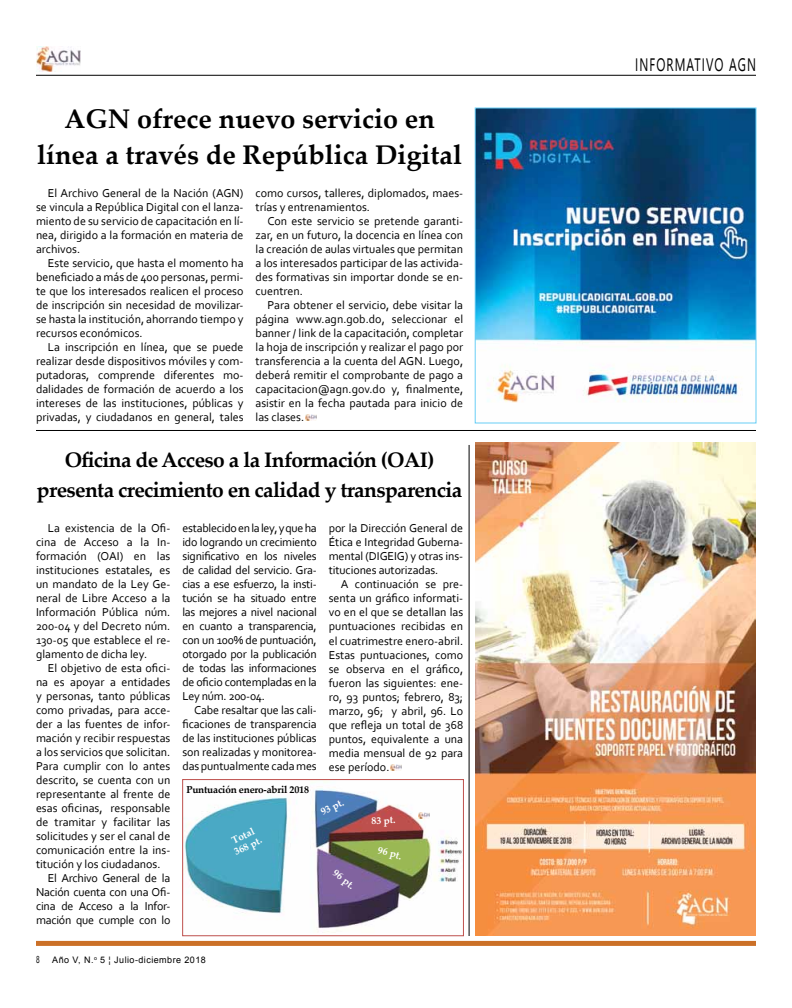
<style>
.page{position:relative;width:792px;height:1008px;background:#fff}
.page>*{position:absolute;margin:0;border:0;box-sizing:border-box;transform-origin:0 0}
.t1{font:700 27px/36px "Palatino Linotype";color:#000;text-align:center}
.t2{font:700 21px/30px "Palatino Linotype";letter-spacing:-.03em;color:#000;text-align:center}
.t3{font:18px "Segoe UI";letter-spacing:.09em;color:#000;scale:.67 1}
.t4{font:12px/14px "Corbel";color:#000;text-align:justify}
.t5{font:12px "Corbel";letter-spacing:-.02em;color:#000}
.t6{font:700 10px/11px "Palatino Linotype";color:#fff}
.t7{font:700 10px "Palatino Linotype";letter-spacing:-.02em;color:#000}
.t8{font:10px "Segoe UI";color:#000;scale:.67 1}
.t9{font:9px "Arial";letter-spacing:.05em;color:#000}
</style>
<div class="page">
<hr style="left:36px;top:75px;width:720px;height:1px;background:#000">
<img style="left:36px;top:47px;width:45px;height:24px">
<div style="left:36px;top:941px;width:720px;height:5px;background:#cb7027"></div>
<img style="left:184px;top:781px;width:278px;height:152px">
<div style="left:182px;top:779px;width:282px;height:157px;border:1px solid #be504d"></div>
<img style="left:477px;top:110px;width:277px;height:293px">
<div style="left:475px;top:108px;width:281px;height:315px;border:1px solid #67cef6"></div>
<hr style="left:36px;top:430px;width:720px;height:1px;background:#000">
<hr style="left:469px;top:445px;width:1px;height:491px;background:#000">
<img style="left:475px;top:442px;width:281px;height:494px">
<svg style="left:306px;top:415px;width:11px;height:6px"></svg>
<svg style="left:419px;top:812px;width:11px;height:6px"></svg>
<svg style="left:390px;top:765px;width:11px;height:6px"></svg>
<h1 class="t1" style="left:37px;top:100px;width:426px">AGN ofrece nuevo servicio en línea a través de República Digital</h1>
<p class="t4" style="left:36px;top:186px;width:209px;text-indent:12px">El Archivo General de la Nación (AGN) se vincula a República Digital con el lanza&shy;miento de su servicio de capacitación en lí&shy;nea, dirigido a la formación en materia de archivos.</p>
<p class="t4" style="left:36px;top:256px;width:209px;text-indent:12px">Este servicio, que hasta el momento ha beneficiado a más de 400 personas, permi&shy;te que los interesados realicen el proceso de inscripción sin necesidad de movilizar&shy;se hasta la institución, ahorrando tiempo y recursos económicos.</p>
<p class="t4" style="left:36px;top:340px;width:209px;text-indent:12px">La inscripción en línea, que se puede realizar desde dispositivos móviles y com&shy;putadoras, comprende diferentes mo&shy;dalidades de formación de acuerdo a los intereses de las instituciones, públicas y privadas, y ciudadanos en general, tales</p>
<p class="t4" style="left:256px;top:186px;width:209px">como cursos, talleres, diplomados, maes&shy;trías y entrenamientos.</p>
<p class="t4" style="left:256px;top:214px;width:209px;text-indent:12px">Con este servicio se pretende garanti&shy;zar, en un futuro, la docencia en línea con la creación de aulas virtuales que permitan a los interesados participar de las activida&shy;des formativas sin importar donde se en&shy;cuentren.</p>
<p class="t4" style="left:256px;top:298px;width:209px;text-indent:12px">Para obtener el servicio, debe visitar la página www.agn.gob.do, seleccionar el banner / link de la capacitación, completar la hoja de inscripción y realizar el pago por transferencia a la cuenta del AGN. Luego, deberá remitir el comprobante de pago a capacitacion@agn.gov.do y, finalmente, asistir en la fecha pautada para inicio de las clases.</p>
<h2 class="t2" style="left:37px;top:444px;width:427px">Oficina de Acceso a la Información (OAI) presenta crecimiento en calidad y transparencia</h2>
<p class="t4" style="left:36px;top:521px;width:136px;text-indent:12px">La existencia de la Ofi&shy;cina de Acceso a la In&shy;formación (OAI) en las instituciones estatales, es un mandato de la Ley Ge&shy;neral de Libre Acceso a la Información Pública núm.<br>200-04 y del Decreto núm.<br>130-05 que establece el re&shy;glamento de dicha ley.</p>
<p class="t4" style="left:48px;top:661px;width:124px">El objetivo de esta ofici-</p>
<p class="t4" style="left:36px;top:675px;width:136px">na es apoyar a entidades</p>
<p class="t4" style="left:36px;top:689px;width:136px">y personas, tanto públicas</p>
<p class="t4" style="left:36px;top:703px;width:136px">como privadas, para acce-</p>
<p class="t4" style="left:36px;top:717px;width:136px">der a las fuentes de infor-</p>
<p class="t4" style="left:36px;top:731px;width:136px">mación y recibir respuestas</p>
<p class="t4" style="left:36px;top:745px;width:136px">a los servicios que solicitan.</p>
<p class="t4" style="left:36px;top:759px;width:136px">Para cumplir con lo antes</p>
<p class="t4" style="left:36px;top:773px;width:136px">descrito, se cuenta con un</p>
<p class="t4" style="left:36px;top:787px;width:136px">representante al frente de</p>
<p class="t4" style="left:36px;top:801px;width:136px">esas oficinas, responsable</p>
<p class="t4" style="left:36px;top:815px;width:136px">de tramitar y facilitar las</p>
<p class="t4" style="left:36px;top:829px;width:136px">solicitudes y ser el canal de</p>
<p class="t4" style="left:36px;top:843px;width:136px">comunicación entre la ins-</p>
<p class="t4" style="left:36px;top:857px;width:126px">titución y los ciudadanos.</p>
<p class="t5" style="left:48px;top:871px;width:124px">El Archivo General de la</p>
<p class="t5" style="left:36px;top:885px;width:136px">Nación cuenta con una Ofi-</p>
<p class="t5" style="left:36px;top:899px;width:136px">cina de Acceso a la Infor-</p>
<p class="t5" style="left:36px;top:913px;width:136px">mación que cumple con lo</p>
<p class="t4" style="left:182px;top:521px;width:136px">establecido en la ley, y que ha ido logrando un crecimiento significativo en los niveles de calidad del servicio. Gra&shy;cias a ese esfuerzo, la insti&shy;tución se ha situado entre las mejores a nivel nacional en cuanto a transparencia, con un 100% de puntuación, otorgado por la publicación de todas las informaciones de oficio contempladas en la Ley núm. 200-04.</p>
<p class="t4" style="left:182px;top:703px;width:136px;text-indent:12px">Cabe resaltar que las cali&shy;ficaciones de transparencia de las instituciones públicas son realizadas y monitorea&shy;das puntualmente cada mes</p>
<p class="t7" style="left:186px;top:782px;width:124px">Puntuación enero-abril 2018</p>
<p class="t4" style="left:329px;top:521px;width:136px">por la Dirección General de Ética e Integridad Guberna&shy;mental (DIGEIG) y otras ins&shy;tituciones autorizadas.</p>
<p class="t4" style="left:329px;top:577px;width:136px;text-indent:12px">A continuación se pre&shy;senta un gráfico informati&shy;vo en el que se detallan las puntuaciones recibidas en el cuatrimestre enero-abril.<br>Estas puntuaciones, como se observa en el gráfico, fueron las siguientes: ene&shy;ro, 93 puntos; febrero, 83; marzo, 96; y abril, 96. Lo que refleja un total de 368 puntos, equivalente a una media mensual de 92 para ese período.</p>
<p class="t6" style="left:227px;top:837px;width:31px;rotate:-26deg">Total<br>368 pt.</p>
<p class="t6" style="left:319px;top:807px;width:26px;rotate:-26deg">93 pt.</p>
<p class="t6" style="left:338px;top:867px;width:26px;rotate:38deg">96 pt.</p>
<p class="t6" style="left:371px;top:814px;width:26px;rotate:-1deg">83 pt.</p>
<p class="t6" style="left:380px;top:844px;width:26px;rotate:15deg">96 pt.</p>
<p class="t8" style="left:36px;top:951px;width:7px">8</p>
<p class="t9" style="left:52px;top:953px;width:155px">Año V, N.<sup>o</sup> 5 ¦ Julio-diciembre 2018</p>
<h3 class="t3" style="left:635px;top:50px;width:182px">INFORMATIVO AGN</h3>
</div>
